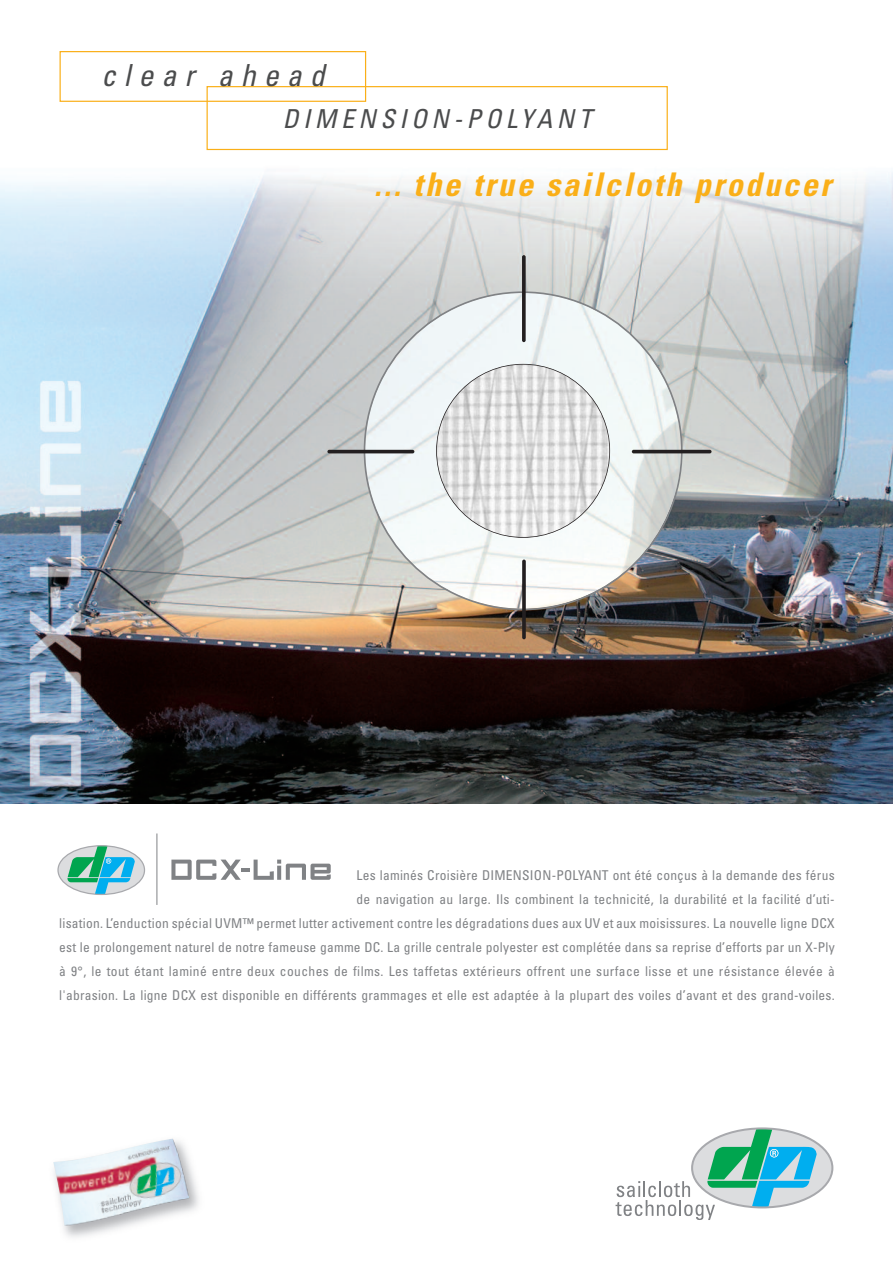
<style>
.page{position:relative;width:893px;height:1263px;background:#fff}
.page>*{position:absolute;margin:0;border:0;box-sizing:border-box;transform-origin:0 0}
.t1{font:italic 700 condensed 32.55px "Univers";letter-spacing:.075em;color:#faaf18}
.t2{font:italic condensed 30.45px "Univers";letter-spacing:.265em;color:#4b4c4d}
.t3{font:italic condensed 26.1px "Univers";letter-spacing:.175em;color:#4b4c4d}
.t4{font:condensed 13.5px/24px "Univers";letter-spacing:.02em;color:#808285;text-align:right}
</style>
<div class="page">
<img style="left:0;top:51px;width:893px;height:753px">
<svg style="left:364px;top:291px;width:319px;height:319px"></svg>
<img style="left:436px;top:364px;width:174px;height:173px;border-radius:50%">
<hr style="left:327px;top:450px;width:87px;height:3px;background:#231f20;border-radius:2px">
<svg style="left:522px;top:255px;width:4px;height:87px"></svg>
<svg style="left:522px;top:560px;width:4px;height:79px"></svg>
<hr style="left:632px;top:450px;width:80px;height:3px;background:#231f20;border-radius:2px">
<div style="left:692px;top:1128px;width:140px;height:79px;background:#dcdddf;border-radius:50%"></div>
<svg style="left:616px;top:1130px;width:201px;height:90px"></svg>
<div style="left:691px;top:1127px;width:142px;height:81px;border:2px solid #a8a9ad;border-radius:50%"></div>
<img style="left:53px;top:1151px;width:146px;height:86px">
<img style="left:116px;top:1138px;width:73px;height:78px">
<div style="left:207px;top:86px;width:461px;height:64px;border:1px solid #faaf18"></div>
<div style="left:60px;top:51px;width:306px;height:51px;border:1px solid #faaf18"></div>
<hr style="left:156px;top:833px;width:1px;height:72px;background:#808285">
<div style="left:58px;top:846px;width:87px;height:48px;background:#dcdddf;border-radius:50%"></div>
<svg style="left:67px;top:846px;width:68px;height:48px"></svg>
<div style="left:57px;top:845px;width:88px;height:50px;border:1px solid #a8a9ad;border-radius:50%"></div>
<svg style="left:171px;top:859px;width:160px;height:21px"></svg>
<h2 class="t2" style="left:101px;top:64px;width:225px">clear ahead</h2>
<h3 class="t3" style="left:283px;top:109px;width:310px">DIMENSION-POLYANT</h3>
<h1 class="t1" style="left:374px;top:172px;width:459px">... the true sailcloth producer</h1>
<p class="t4" style="left:59px;top:864px;width:777px">Les laminés Croisière DIMENSION-POLYANT ont été conçus à la demande des férus<br>de navigation au large. Ils combinent la technicité, la durabilité et la facilité d’uti-<br>lisation. L’enduction spécial UVM™ permet lutter activement contre les dégradations dues aux UV et aux moisissures. La nouvelle ligne DCX est le prolongement naturel de notre fameuse gamme DC. La grille centrale polyester est complétée dans sa reprise d’efforts par un X-Ply à 9°, le tout étant laminé entre deux couches de films. Les taffetas extérieurs offrent une surface lisse et une résistance élevée à l'abrasion. La ligne DCX est disponible en différents grammages et elle est adaptée à la plupart des voiles d’avant et des grand-voiles.</p>
</div>
